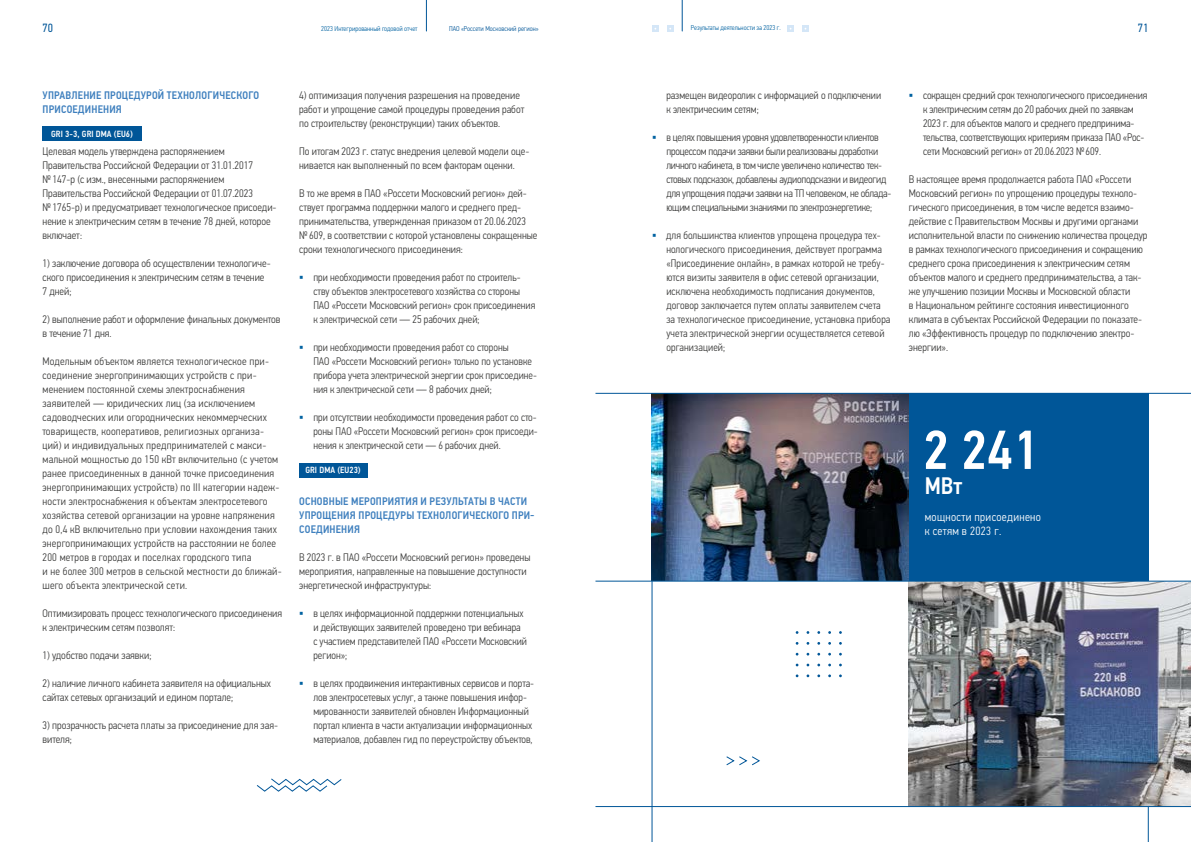
<style>
.page{position:relative;width:1191px;height:842px;background:#fff}
.page>*{position:absolute;margin:0;border:0;box-sizing:border-box;transform-origin:0 0}
.t1{font:500 55px "PF Din Text Cond Pro";color:#fff}
.t2{font:500 24px "PF Din Text Cond Pro";color:#fff}
.t3{font:300 12px/14.4px "PF Din Text Cond Pro";letter-spacing:.025em;color:#fff}
.t4{font:12px "PF Din Text Cond Pro";color:#005698}
.t5{font:300 11px/14px "PF Din Text Cond Pro";color:#3c3c3b}
.t6{font:300 11px/14px "PF Din Text Cond Pro";letter-spacing:.02em;color:#3c3c3b}
.t7{font:300 11px/14px "PF Din Text Cond Pro";letter-spacing:-.02em;color:#3c3c3b}
.t8{font:500 11px/14px "PF Din Text Cond Pro";letter-spacing:.02em;color:#3f80be}
.t9{font:500 9px "PF Din Text Cond Pro";letter-spacing:.01em;color:#fff}
.t10{font:300 7px "PF Din Text Cond Pro";color:#0062a1}
.t11{font:300 7px "PF Din Text Cond Pro";color:#005698}
</style>
<div class="page">
<div style="left:43px;top:127px;width:99px;height:14px;background:#005698"></div>
<div style="left:299px;top:463px;width:69px;height:14px;background:#005698"></div>
<hr style="left:652px;top:394px;width:1px;height:448px;background:#005698">
<img style="left:652px;top:394px;width:257px;height:187px">
<div style="left:909px;top:393px;width:239px;height:188px;background:#005698"></div>
<hr style="left:595px;top:393px;width:596px;height:1px;background:#005698">
<hr style="left:1148px;top:394px;width:1px;height:448px;background:#005698">
<svg style="left:256px;top:778px;width:86px;height:14px"></svg>
<img style="left:909px;top:582px;width:282px;height:224px">
<hr style="left:595px;top:806px;width:596px;height:1px;background:#005698">
<svg style="left:726px;top:756px;width:34px;height:10px"></svg>
<hr style="left:595px;top:581px;width:596px;height:1px;background:#005698">
<hr style="left:426px;top:0;width:1px;height:31px;background:#005698">
<hr style="left:682px;top:0;width:1px;height:31px;background:#005698">
<svg style="left:787px;top:25px;width:6px;height:7px"></svg>
<svg style="left:802px;top:25px;width:6px;height:7px"></svg>
<svg style="left:652px;top:25px;width:6px;height:7px"></svg>
<svg style="left:667px;top:25px;width:6px;height:7px"></svg>
<p class="t4" style="left:43px;top:21px;width:12px">70</p>
<p class="t10" style="left:321px;top:25px;width:98px">2023 Интегрированный годовой отчет</p>
<p class="t11" style="left:449px;top:25px;width:91px">ПАО «Россети Московский регион»</p>
<p class="t10" style="left:691px;top:24px;width:91px">Результаты деятельности за 2023 г.</p>
<p class="t4" style="left:1137px;top:21px;width:12px">71</p>
<p class="t8" style="left:43px;top:88px;width:218px">УПРАВЛЕНИЕ ПРОЦЕДУРОЙ ТЕХНОЛОГИЧЕСКОГО<br>ПРИСОЕДИНЕНИЯ</p>
<p class="t9" style="left:51px;top:129px;width:83px">GRI 3-3, GRI DMA (EU6)</p>
<p class="t5" style="left:43px;top:144px;width:235px">Целевая модель утверждена распоряжением Правительства Российской Федерации от 31.01.2017 №147-р (с изм., внесенными распоряжением Правительства Российской Федерации от 01.07.2023 №1765-р) и предусматривает технологическое присоеди&shy;нение к электрическим сетям в течение 78 дней, которое включает:</p>
<p class="t5" style="left:43px;top:256px;width:229px">1) заключение договора об осуществлении технологиче&shy;ского присоединения к электрическим сетям в течение<br>7 дней;</p>
<p class="t5" style="left:43px;top:312px;width:239px">2) выполнение работ и оформление финальных документов в течение 71 дня.</p>
<p class="t6" style="left:43px;top:354px;width:241px">Модельным объектом является технологическое при&shy;соединение энергопринимающих устройств с при&shy;менением постоянной схемы электроснабжения заявителей — юридических лиц (за исключением садоводческих или огороднических некоммерческих товариществ, кооперативов, религиозных организа&shy;ций) и индивидуальных предпринимателей с макси&shy;мальной мощностью до 150 кВт включительно (с учетом ранее присоединенных в данной точке присоединения энергопринимающих устройств) по III категории надеж&shy;ности электроснабжения к объектам электросетевого хозяйства сетевой организации на уровне напряжения до 0,4 кВ включительно при условии нахождения таких энергопринимающих устройств на расстоянии не более 200 метров в городах и поселках городского типа<br>и не более 300 метров в сельской местности до ближай&shy;шего объекта электрической сети.</p>
<p class="t5" style="left:43px;top:606px;width:241px">Оптимизировать процесс технологического присоединения к электрическим сетям позволят:</p>
<p class="t5" style="left:43px;top:648px;width:110px">1) удобство подачи заявки;</p>
<p class="t5" style="left:43px;top:676px;width:230px">2) наличие личного кабинета заявителя на официальных сайтах сетевых организаций и едином портале;</p>
<p class="t5" style="left:43px;top:718px;width:237px">3) прозрачность расчета платы за присоединение для зая&shy;вителя;</p>
<p class="t5" style="left:299px;top:88px;width:227px">4) оптимизация получения разрешения на проведение работ и упрощение самой процедуры проведения работ по строительству (реконструкции) таких объектов.</p>
<p class="t5" style="left:299px;top:144px;width:232px">По итогам 2023 г. статус внедрения целевой модели оце&shy;нивается как выполненный по всем факторам оценки.</p>
<p class="t5" style="left:299px;top:186px;width:240px">В то же время в ПАО «Россети Московский регион» дей&shy;ствует программа поддержки малого и среднего пред&shy;принимательства, утвержденная приказом от 20.06.2023 №609, в соответствии с которой установлены сокращенные сроки технологического присоединения:</p>
<p class="t5" style="left:313px;top:270px;width:223px">при необходимости проведения работ по строитель&shy;ству объектов электросетевого хозяйства со стороны ПАО «Россети Московский регион» срок присоединения к электрической сети — 25 рабочих дней;</p>
<p class="t5" style="left:313px;top:340px;width:225px">при необходимости проведения работ со стороны<br>ПАО «Россети Московский регион» только по установке прибора учета электрической энергии срок присоедине&shy;ния к электрической сети — 8 рабочих дней;</p>
<p class="t5" style="left:313px;top:410px;width:226px;text-align:justify">при отсутствии необходимости проведения работ со сто&shy;роны ПАО «Россети Московский регион» срок присоеди&shy;нения к электрической сети — 6 рабочих дней.</p>
<p class="t9" style="left:305px;top:465px;width:57px">GRI DMA (EU23)</p>
<p class="t8" style="left:299px;top:494px;width:237px">ОСНОВНЫЕ МЕРОПРИЯТИЯ И РЕЗУЛЬТАТЫ В ЧАСТИ<br>УПРОЩЕНИЯ ПРОЦЕДУРЫ ТЕХНОЛОГИЧЕСКОГО ПРИ-<br>СОЕДИНЕНИЯ</p>
<p class="t5" style="left:299px;top:550px;width:233px">В 2023 г. в ПАО «Россети Московский регион» проведены мероприятия, направленные на повышение доступности энергетической инфраструктуры:</p>
<p class="t5" style="left:313px;top:606px;width:215px">в целях информационной поддержки потенциальных и действующих заявителей проведено три вебинара с участием представителей ПАО «Россети Московский регион»;</p>
<p class="t5" style="left:313px;top:676px;width:222px">в целях продвижения интерактивных сервисов и порта&shy;лов электросетевых услуг, а также повышения инфор&shy;мированности заявителей обновлен Информационный портал клиента в части актуализации информационных материалов, добавлен гид по переустройству объектов,</p>
<p class="t5" style="left:666px;top:88px;width:216px">размещен видеоролик с информацией о подключении к электрическим сетям;</p>
<p class="t7" style="left:666px;top:130px;width:226px">в целях повышения уровня удовлетворенности клиентов процессом подачи заявки были реализованы доработки личного кабинета, в том числе увеличено количество тек&shy;стовых подсказок, добавлены аудиоподсказки и видеогид для упрощения подачи заявки на ТП человеком, не облада&shy;ющим специальными знаниями по электроэнергетике;</p>
<p class="t5" style="left:666px;top:228px;width:225px">для большинства клиентов упрощена процедура тех&shy;нологического присоединения, действует программа «Присоединение онлайн», в рамках которой не требу&shy;ются визиты заявителя в офис сетевой организации, исключена необходимость подписания документов, договор заключается путем оплаты заявителем счета за технологическое присоединение, установка прибора учета электрической энергии осуществляется сетевой организацией;</p>
<p class="t5" style="left:923px;top:88px;width:226px">сокращен средний срок технологического присоединения к электрическим сетям до 20 рабочих дней по заявкам 2023 г. для объектов малого и среднего предпринима&shy;тельства, соответствующих критериям приказа ПАО «Рос&shy;сети Московский регион» от 20.06.2023 №609.</p>
<p class="t5" style="left:909px;top:172px;width:240px">В настоящее время продолжается работа ПАО «Россети Московский регион» по упрощению процедуры техноло&shy;гического присоединения, в том числе ведется взаимо&shy;действие с Правительством Москвы и другими органами исполнительной власти по снижению количества процедур в рамках технологического присоединения и сокращению среднего срока присоединения к электрическим сетям объектов малого и среднего предпринимательства, а так&shy;же улучшению позиции Москвы и Московской области<br>в Национальном рейтинге состояния инвестиционного климата в субъектах Российской Федерации по показате&shy;лю «Эффективность процедур по подключению электро&shy;энергии».</p>
<h1 class="t1" style="left:923px;top:417px;width:116px">2 241</h1>
<h2 class="t2" style="left:924px;top:471px;width:39px">МВт</h2>
<p class="t3" style="left:924px;top:509px;width:117px">мощности присоединено к сетям в 2023 г.</p>
</div>
